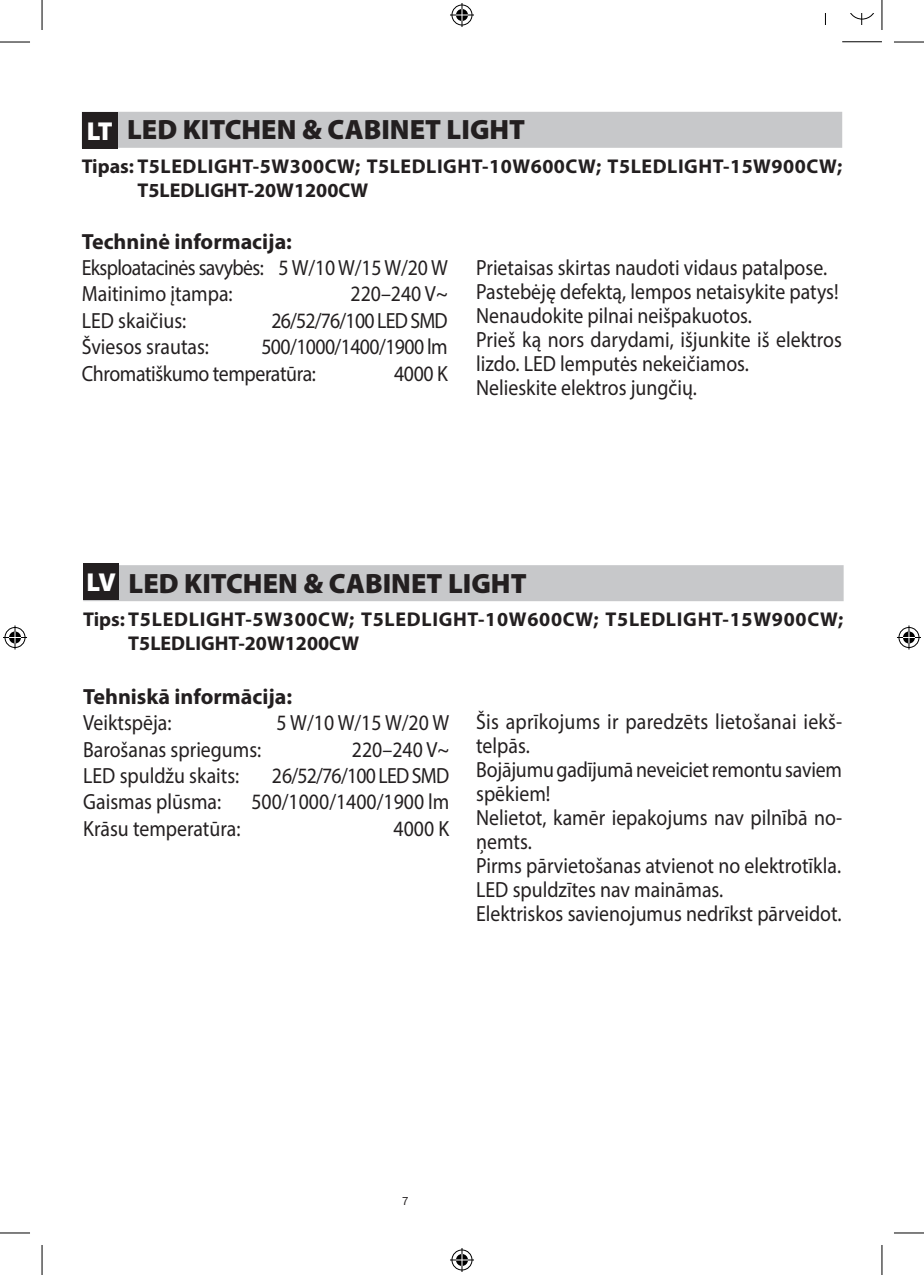
<style>
.page{position:relative;width:924px;height:1275px;background:#fff}
.page>*{position:absolute;margin:0;border:0;box-sizing:border-box;transform-origin:0 0}
.t1{font:900 28px "Myriad Pro";color:#231f20}
.t2{font:900 26px "Myriad Pro";color:#fff}
.t3{font:22px/24px "Myriad Pro";color:#231f20;scale:.9 1}
.t4{font:22px/26.4px "Myriad Pro";letter-spacing:-.03em;color:#231f20;scale:.9 1}
.t5{font:22px/26.4px "Myriad Pro";letter-spacing:-.025em;color:#231f20;scale:.9 1}
.t6{font:700 22px "Myriad Pro";color:#231f20}
.t7{font:22px "Myriad Pro";letter-spacing:-.04em;color:#231f20;scale:.9 1}
.t8{font:700 20px/24px "Myriad Pro";letter-spacing:.025em;color:#231f20}
.t9{font:12px "Franklin Got Itc TEE";color:#231f20}
</style>
<div class="page">
<hr style="left:841px;top:41px;width:40px;height:1px;background:#000">
<svg style="left:850px;top:14px;width:24px;height:11px"></svg>
<div style="left:83px;top:565px;width:760px;height:36px;background:#c7c8ca"></div>
<div style="left:83px;top:563px;width:36px;height:37px;background:#231f20"></div>
<div style="left:82px;top:112px;width:759px;height:36px;background:#c7c8ca"></div>
<div style="left:82px;top:113px;width:36px;height:36px;background:#231f20"></div>
<hr style="left:0;top:42px;width:30px;height:1px;background:#000">
<hr style="left:893px;top:42px;width:30px;height:1px;background:#000">
<hr style="left:0;top:1232px;width:30px;height:1px;background:#000">
<hr style="left:893px;top:1232px;width:30px;height:1px;background:#000">
<hr style="left:42px;top:0;width:1px;height:30px;background:#000">
<hr style="left:42px;top:1245px;width:1px;height:30px;background:#000">
<hr style="left:881px;top:0;width:1px;height:30px;background:#000">
<hr style="left:881px;top:1245px;width:1px;height:30px;background:#000">
<svg style="left:450px;top:3px;width:24px;height:24px"></svg>
<svg style="left:450px;top:1248px;width:24px;height:24px"></svg>
<svg style="left:3px;top:625px;width:24px;height:24px"></svg>
<svg style="left:897px;top:625px;width:23px;height:24px"></svg>
<p class="t1" style="left:127px;top:111px;width:399px">LED KITCHEN &amp; CABINET LIGHT</p>
<p class="t8" style="left:137px;top:153px;width:706px;text-indent:-56px">Tipas: T5LEDLIGHT-5W300CW; T5LEDLIGHT-10W600CW; T5LEDLIGHT-15W900CW;<br>T5LEDLIGHT-20W1200CW</p>
<p class="t2" style="left:87px;top:114px;width:27px">LT</p>
<p class="t6" style="left:82px;top:227px;width:212px">Techninė informacija:</p>
<p class="t4" style="left:82px;top:254px;width:408px">Eksploatacinės savybės: 5 W/10 W/15 W/20 W<br>Maitinimo įtampa:</p>
<p class="t3" style="left:350px;top:282px;width:109px">220–240 V~</p>
<p class="t3" style="left:82px;top:308px;width:118px">LED skaičius:</p>
<p class="t7" style="left:271px;top:307px;width:197px">26/52/76/100 LED SMD</p>
<p class="t3" style="left:82px;top:334px;width:143px">Šviesos srautas:</p>
<p class="t5" style="left:82px;top:333px;width:408px;text-indent:179px">500/1000/1400/1900 lm<br>Chromatiškumo temperatūra:</p>
<p class="t3" style="left:394px;top:361px;width:61px">4000 K</p>
<p class="t3" style="left:476px;top:255px;width:407px">Prietaisas skirtas naudoti vidaus patalpose.<br>Pastebėję defektą, lempos netaisykite patys!<br>Nenaudokite pilnai neišpakuotos.<br>Prieš ką nors darydami, išjunkite iš elektros lizdo. LED lemputės nekeičiamos.<br>Nelieskite elektros jungčių.</p>
<p class="t1" style="left:128px;top:564px;width:399px">LED KITCHEN &amp; CABINET LIGHT</p>
<p class="t8" style="left:128px;top:606px;width:716px;text-indent:-45px">Tips: T5LEDLIGHT-5W300CW; T5LEDLIGHT-10W600CW; T5LEDLIGHT-15W900CW;<br>T5LEDLIGHT-20W1200CW</p>
<p class="t2" style="left:86px;top:565px;width:31px">LV</p>
<p class="t6" style="left:83px;top:682px;width:210px">Tehniskā informācija:</p>
<p class="t3" style="left:83px;top:710px;width:100px">Veiktspēja:</p>
<p class="t3" style="left:276px;top:710px;width:193px">5 W/10 W/15 W/20 W</p>
<p class="t3" style="left:83px;top:737px;width:199px">Barošanas spriegums:</p>
<p class="t3" style="left:352px;top:737px;width:109px">220–240 V~</p>
<p class="t3" style="left:83px;top:763px;width:175px">LED spuldžu skaits:</p>
<p class="t7" style="left:272px;top:762px;width:198px">26/52/76/100 LED SMD</p>
<p class="t3" style="left:83px;top:789px;width:155px">Gaismas plūsma:</p>
<p class="t3" style="left:251px;top:789px;width:221px">500/1000/1400/1900 lm</p>
<p class="t3" style="left:83px;top:816px;width:176px">Krāsu temperatūra:</p>
<p class="t3" style="left:393px;top:816px;width:63px">4000 K</p>
<p class="t3" style="left:476px;top:709px;width:408px">Šis aprīkojums ir paredzēts lietošanai iekš&shy;telpās.<br>Bojājumu gadījumā neveiciet remontu saviem spēkiem!<br>Nelietot, kamēr iepakojums nav pilnībā no&shy;ņemts.<br>Pirms pārvietošanas atvienot no elektrotīkla.<br>LED spuldzītes nav maināmas.<br>Elektriskos savienojumus nedrīkst pārveidot.</p>
<p class="t9" style="left:401px;top:1194px;width:9px">7</p>
</div>
